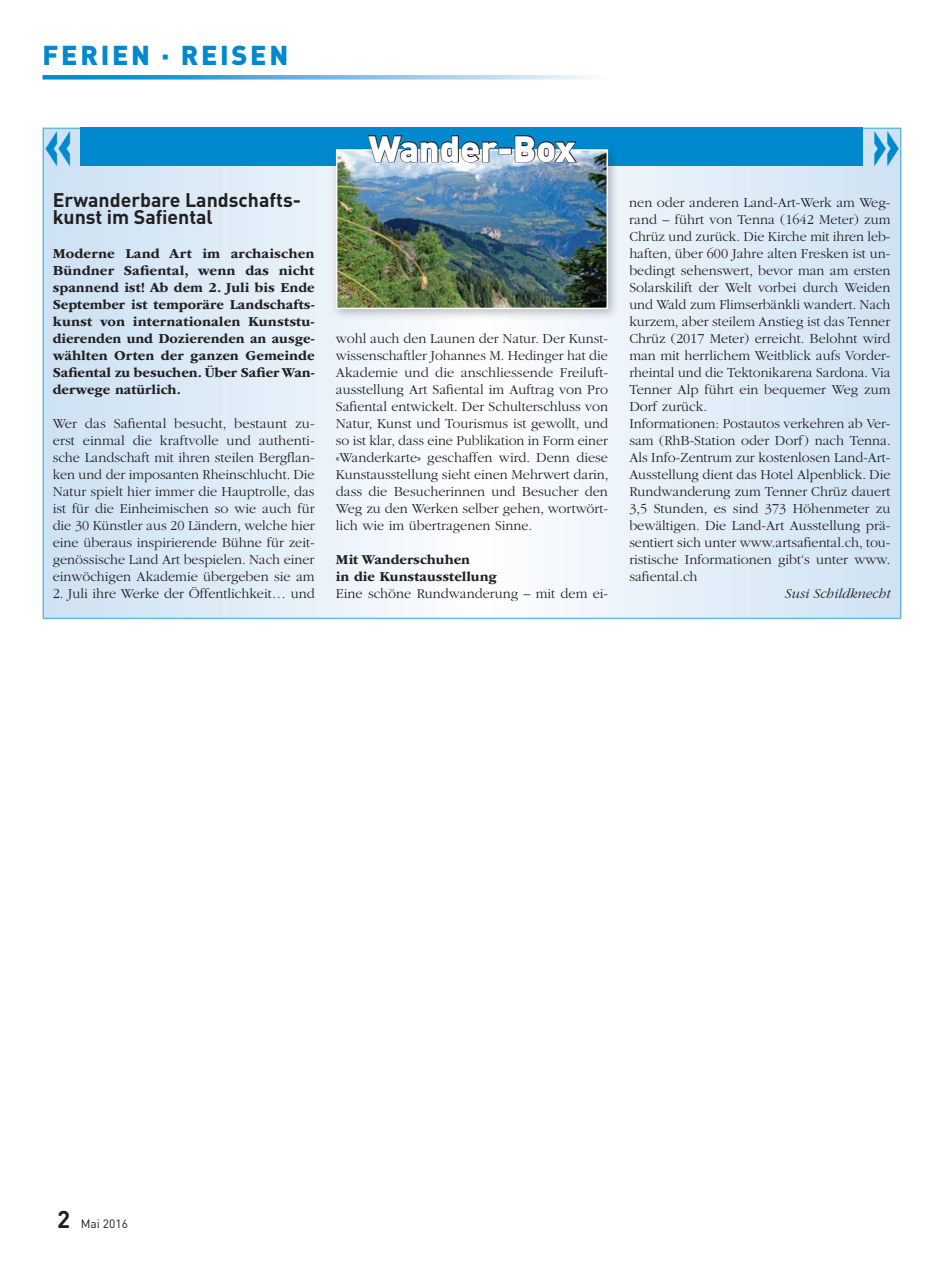
<style>
.page{position:relative;width:944px;height:1263px;background:#fff}
.page>*{position:absolute;margin:0;border:0;box-sizing:border-box;transform-origin:0 0}
.t1{font:65.4px "DIN Black Alternate";color:#0089cf;scale:.64 1}
.t2{font:900 36px "DIN";color:#fff}
.t3{font:900 27px "DIN";letter-spacing:.1em;color:#0089cf}
.t4{font:700 19.5px/17px "DIN";color:#231f20}
.t5{font:300 14.25px/17px "ITC Garamond Std";color:#231f20;text-align:justify}
.t6{font:700 14.25px/17px "ITC Garamond Std";color:#231f20;text-align:justify}
.t7{font:italic 300 14.25px "ITC Garamond Std";color:#231f20}
.t8{font:12px "DIN";color:#231f20}
.s1{font-weight:700;font-size:24px}
</style>
<div class="page">
<svg style="left:43px;top:75px;width:550px;height:5px"></svg>
<svg style="left:46px;top:131px;width:852px;height:485px"></svg>
<div style="left:81px;top:128px;width:782px;height:38px;background:#0089cf"></div>
<div style="left:330px;top:143px;width:290px;height:178px;background:#231f20;opacity:.3"></div>
<img style="left:339px;top:152px;width:266px;height:154px">
<div style="left:336px;top:149px;width:272px;height:160px;border:2px solid #fff"></div>
<svg style="left:367px;top:135px;width:133px;height:28px"></svg>
<div style="left:499px;top:147px;width:13px;height:7px;border:2px solid #231f20"></div>
<svg style="left:514px;top:135px;width:64px;height:29px"></svg>
<svg style="left:875px;top:131px;width:24px;height:35px"></svg>
<h3 class="t3" style="left:43px;top:37px;width:247px">FERIEN · REISEN</h3>
<h1 class="t1" style="left:45px;top:99px;width:45px">«</h1>
<h3 class="t4" style="left:53px;top:191px;width:250px">Erwanderbare Landschafts&shy;kunst im Safiental</h3>
<p class="t6" style="left:53px;top:245px;width:263px">Moderne Land Art im archaischen Bündner Safiental, wenn das nicht spannend ist! Ab dem 2. Juli bis Ende September ist temporäre Landschafts&shy;kunst von internationalen Kunststu&shy;dierenden und Dozierenden an ausge&shy;wählten Orten der ganzen Gemeinde Safiental zu besuchen. Über Safier Wan&shy;derwege natürlich.</p>
<p class="t5" style="left:53px;top:415px;width:263px">Wer das Safiental besucht, bestaunt zu&shy;erst einmal die kraftvolle und authenti&shy;sche Landschaft mit ihren steilen Bergflan&shy;ken und der imposanten Rheinschlucht. Die Natur spielt hier immer die Hauptrolle, das ist für die Einheimischen so wie auch für die 30 Künstler aus 20 Ländern, welche hier eine überaus inspirierende Bühne für zeit&shy;genössische Land Art bespielen. Nach einer einwöchigen Akademie übergeben sie am</p>
<p class="t5" style="left:53px;top:586px;width:263px">2. Juli ihre Werke der Öffentlichkeit… und</p>
<h2 class="t2" style="left:368px;top:124px;width:208px">Wander-Box</h2>
<p class="t5" style="left:336px;top:330px;width:274px">wohl auch den Launen der Natur. Der Kunst&shy;wissenschaftler Johannes M. Hedinger hat die Akademie und die anschliessende Freiluft&shy;ausstellung Art Safiental im Auftrag von Pro Safiental entwickelt. Der Schulterschluss von Natur, Kunst und Tourismus ist gewollt, und so ist klar, dass eine Publikation in Form einer «Wanderkarte» geschaffen wird. Denn diese Kunstausstellung sieht einen Mehrwert darin, dass die Besucherinnen und Besucher den Weg zu den Werken selber gehen, wortwört&shy;lich wie im übertragenen Sinne.</p>
<p class="t6" style="left:336px;top:551px;width:163px">Mit Wanderschuhen<br>in die Kunstausstellung</p>
<p class="t5" style="left:336px;top:586px;width:274px">Eine schöne Rundwanderung – mit dem ei-</p>
<p class="t5" style="left:629px;top:194px;width:263px;text-align:left">nen oder anderen Land-Art-Werk am Weg&shy;rand – führt von Tenna (1642 Meter) zum Chrüz und zurück. Die Kirche mit ihren leb&shy;haften, über 600 Jahre alten Fresken ist un&shy;bedingt sehenswert, bevor man am ersten Solarskilift der Welt vorbei durch Weiden und Wald zum Flimserbänkli wandert. Nach kurzem, aber steilem Anstieg ist das Tenner Chrüz (2017 Meter) erreicht. Belohnt wird man mit herrlichem Weitblick aufs Vorder&shy;rheintal und die Tektonikarena Sardona. Via Tenner Alp führt ein bequemer Weg zum Dorf zurück.<br>Informationen: Postautos verkehren ab Ver&shy;sam (RhB-Station oder Dorf) nach Tenna.<br>Als Info-Zentrum zur kostenlosen Land-Art-Ausstellung dient das Hotel Alpenblick. Die Rundwanderung zum Tenner Chrüz dauert 3,5 Stunden, es sind 373 Höhenmeter zu bewältigen. Die Land-Art Ausstellung prä&shy;sentiert sich unter www.artsafiental.ch, tou&shy;ristische Informationen gibt‘s unter www. safiental.ch</p>
<p class="t7" style="left:785px;top:586px;width:107px">Susi Schildknecht</p>
<p class="t8" style="left:57px;top:1216px;width:72px"><span class="s1">2</span> Mai 2016</p>
</div>
